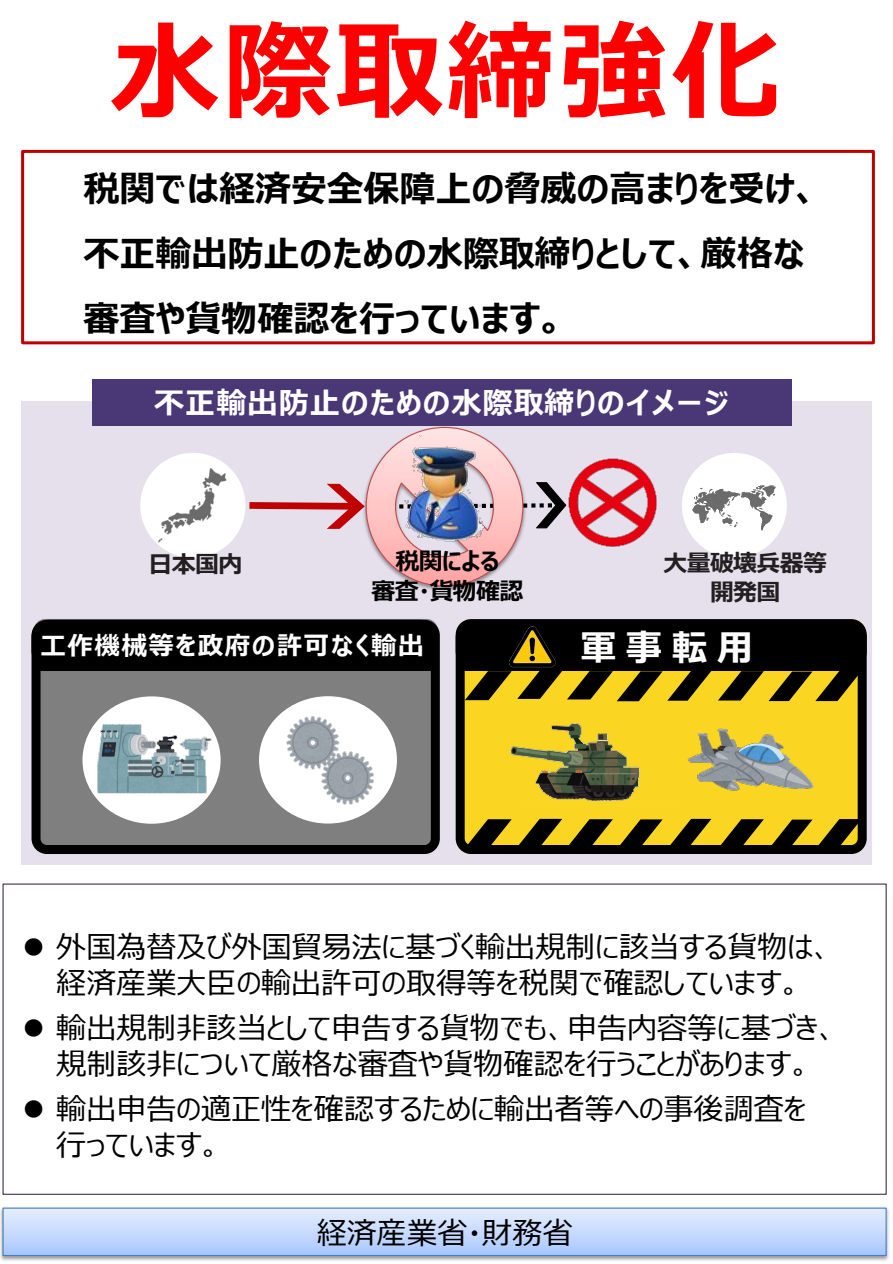
<style>
.page{position:relative;width:893px;height:1264px;background:#fff}
.page>*{position:absolute;margin:0;border:0;box-sizing:border-box;transform-origin:0 0}
.t1{font:700 108px "Meiryo UI";letter-spacing:.04em;color:#f00}
.t2{font:700 36px/64.8px "Meiryo UI";color:#000}
.t3{font:700 36px "Meiryo UI";color:#fff}
.t4{font:30px/36px "Meiryo UI";color:#000;text-align:center}
.t5{font:700 30px "Meiryo UI";letter-spacing:.035em;color:#fff}
.t6{font:700 25.5px "Meiryo UI";letter-spacing:.055em;color:#fff}
.t7{font:700 24px/28.8px "Meiryo UI";letter-spacing:-.03em;color:#231f20;text-align:center}
.t8{font:700 24px "Meiryo UI";letter-spacing:-.03em;color:#000}
</style>
<div class="page">
<div style="left:21px;top:150px;width:853px;height:194px;background:#fff;border:3px solid #c00000"></div>
<div style="left:21px;top:400px;width:850px;height:464px;background:#e6e0ec"></div>
<div style="left:92px;top:379px;width:699px;height:46px;background:#4a3876"></div>
<div style="left:458px;top:619px;width:406px;height:234px;background:#fad622;border-radius:11px"></div>
<div style="left:455px;top:619px;width:411px;height:234px;border:9px solid #000;border-radius:11px"></div>
<div style="left:455px;top:620px;width:411px;height:48px;background:#000;border:9px solid #000;border-radius:13px"></div>
<div style="left:460px;top:634px;width:402px;height:36px;background:#000"></div>
<img style="left:510px;top:624px;width:48px;height:44px">
<svg style="left:465px;top:819px;width:46px;height:29px"></svg>
<svg style="left:517px;top:818px;width:194px;height:31px"></svg>
<svg style="left:717px;top:818px;width:144px;height:31px"></svg>
<svg style="left:465px;top:671px;width:46px;height:29px"></svg>
<svg style="left:517px;top:670px;width:194px;height:31px"></svg>
<svg style="left:717px;top:670px;width:144px;height:31px"></svg>
<div style="left:34px;top:618px;width:404px;height:235px;background:#7f7f7f;border-radius:11px"></div>
<div style="left:32px;top:619px;width:408px;height:234px;border:9px solid #000;border-radius:11px"></div>
<div style="left:32px;top:619px;width:405px;height:49px;background:#000;border:9px solid #000;border-radius:13px"></div>
<div style="left:36px;top:633px;width:397px;height:37px;background:#000"></div>
<div style="left:82px;top:696px;width:138px;height:127px;background:#fff;border-radius:50%"></div>
<div style="left:140px;top:453px;width:105px;height:104px;background:#fff;border-radius:50%"></div>
<div style="left:681px;top:453px;width:105px;height:104px;background:#fff;border-radius:50%"></div>
<img style="left:360px;top:425px;width:168px;height:166px">
<img style="left:155px;top:466px;width:77px;height:77px">
<img style="left:692px;top:485px;width:84px;height:46px">
<img style="left:510px;top:723px;width:130px;height:77px">
<img style="left:687px;top:728px;width:127px;height:63px">
<img style="left:0;top:1207px;width:889px;height:54px">
<img style="left:294px;top:1255px;width:301px;height:6px">
<div style="left:3px;top:1207px;width:883px;height:48px;background:linear-gradient(to bottom,#e7efff,#abc8ff)"></div>
<div style="left:2px;top:1207px;width:884px;height:48px;border:1px solid #4a7ebb"></div>
<svg style="left:242px;top:426px;width:324px;height:161px"></svg>
<img style="left:568px;top:458px;width:88px;height:88px">
<div style="left:259px;top:696px;width:138px;height:127px;background:#fff;border-radius:50%"></div>
<img style="left:97px;top:723px;width:114px;height:70px">
<img style="left:286px;top:716px;width:88px;height:89px">
<h1 class="t1" style="left:111px;top:-4px;width:670px">水際取締強化</h1>
<p class="t2" style="left:83px;top:159px;width:737px">税関では経済安全保障上の脅威の高まりを受け、不正輸出防止のための水際取締りとして、厳格な審査や貨物確認を行っています。</p>
<p class="t5" style="left:154px;top:382px;width:576px">不正輸出防止のための水際取締りのイメージ</p>
<p class="t7" style="left:149px;top:551px;width:95px">日本国内</p>
<p class="t8" style="left:395px;top:544px;width:105px">税関による</p>
<p class="t8" style="left:371px;top:574px;width:153px">審査・貨物確認</p>
<p class="t7" style="left:663px;top:549px;width:165px">大量破壊兵器等開発国</p>
<p class="t6" style="left:41px;top:627px;width:384px">工作機械等を政府の許可なく輸出</p>
<p class="t3" style="left:580px;top:623px;width:174px">軍事転用</p>
<p class="t4" style="left:22px;top:930px;width:812px">● 外国為替及び外国貿易法に基づく輸出規制に該当する貨物は、経済産業⼤⾂の輸出許可の取得等を税関で確認しています。</p>
<p class="t4" style="left:22px;top:1011px;width:817px">● 輸出規制非該当として申告する貨物でも、申告内容等に基づき、規制該⾮について厳格な審査や貨物確認を行うことがあります。</p>
<p class="t4" style="left:56px;top:1092px;width:751px;text-align:left;text-indent:-34px">● 輸出申告の適正性を確認するために輸出者等への事後調査を行っています。</p>
<p class="t4" style="left:317px;top:1215px;width:257px">経済産業省・財務省</p>
</div>
